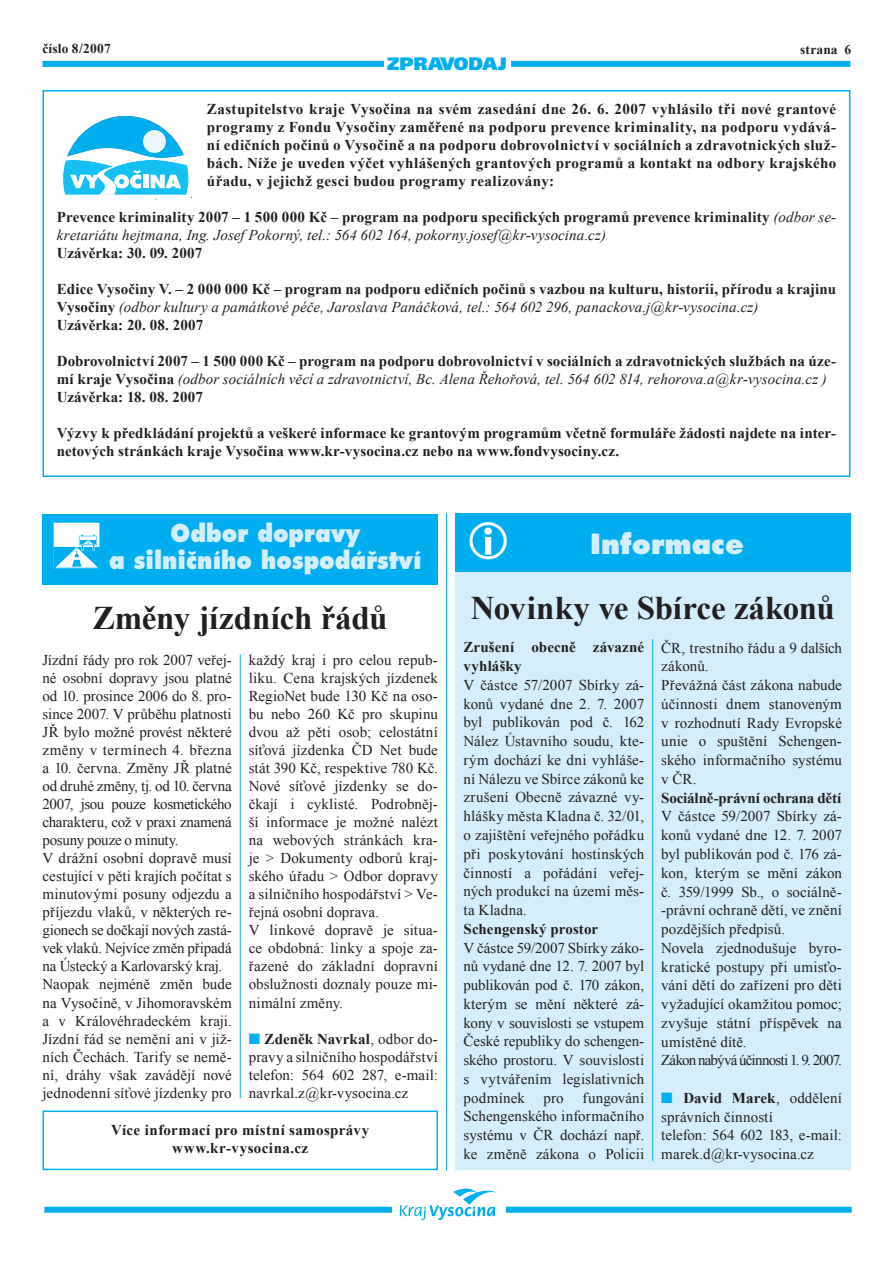
<style>
.page{position:relative;width:893px;height:1263px;background:#fff}
.page>*{position:absolute;margin:0;border:0;box-sizing:border-box;transform-origin:0 0}
.Titulek_stred_22b{font:700 33px "Times New Roman";letter-spacing:-.01em;color:#231f20}
.t1{font:27px "Futura Extra Bold CE";color:#d4effb}
.t2{font:24px "Futura Extra Bold CE";color:#d4effb;scale:.91 1}
.t3{font:900 18px "Frutiger CE";color:#00aeef}
.odstavTimes10{font:15px/18px "Times New Roman";letter-spacing:.005em;color:#231f20;text-align:justify}
.odstavTimes10-2{font:700 15px/18px "Times New Roman";letter-spacing:.005em;color:#231f20}
.odstavTimes10-3{font:700 15px "Times New Roman";letter-spacing:.025em;color:#231f20}
.odstavTimes10-4{font:15px "Times New Roman";letter-spacing:-.055em;color:#231f20}
.odstavTimes10-5{font:700 15px "Times New Roman";letter-spacing:-.015em;color:#231f20}
.odstavTimes10-6{font:700 15px "Times New Roman";letter-spacing:.03em;color:#231f20}
.t4{font:700 13.5px "Times New Roman";letter-spacing:.01em;color:#231f20}
.s1{font-weight:400;font-style:italic}
.s2{font-weight:700}
</style>
<div class="page">
<div style="left:43px;top:61px;width:341px;height:6px;background:#00aeef"></div>
<div style="left:511px;top:61px;width:339px;height:6px;background:#00aeef"></div>
<div style="left:44px;top:1207px;width:348px;height:6px;background:#00aeef"></div>
<div style="left:506px;top:1207px;width:346px;height:6px;background:#00aeef"></div>
<svg style="left:400px;top:1188px;width:97px;height:32px"></svg>
<div style="left:455px;top:561px;width:395px;height:609px;background:#d4effb"></div>
<div style="left:455px;top:513px;width:395px;height:59px;background:#00aeef"></div>
<svg style="left:469px;top:522px;width:38px;height:37px"></svg>
<div style="left:43px;top:90px;width:807px;height:387px;border:2px solid #00aeef"></div>
<svg style="left:63px;top:116px;width:125px;height:84px"></svg>
<hr style="left:446px;top:513px;width:1px;height:657px;background:#00aeef">
<hr style="left:652px;top:639px;width:1px;height:522px;background:#00aeef">
<div style="left:43px;top:514px;width:395px;height:71px;background:#00aeef"></div>
<div style="left:52px;top:521px;width:49px;height:49px;background:#fff"></div>
<div style="left:51px;top:520px;width:51px;height:51px;border:3px solid #00aeef"></div>
<svg style="left:54px;top:535px;width:46px;height:34px"></svg>
<hr style="left:240px;top:654px;width:1px;height:444px;background:#00aeef">
<div style="left:43px;top:1110px;width:395px;height:60px;border:2px solid #00aeef"></div>
<p class="t4" style="left:43px;top:39px;width:70px">číslo 8/2007</p>
<p class="t4" style="left:800px;top:40px;width:53px">strana 6</p>
<p class="t3" style="left:387px;top:54px;width:121px">ZPRAVODAJ</p>
<p class="odstavTimes10-2" style="left:207px;top:100px;width:631px;text-align:justify">Zastupitelstvo kraje Vysočina na svém zasedání dne 26. 6. 2007 vyhlásilo tři nové grantové programy z Fondu Vysočiny zaměřené na podporu prevence kriminality, na podporu vydává&shy;ní edičních počinů o Vysočině a na podporu dobrovolnictví v sociálních a zdravotnických služ&shy;bách. Níže je uveden výčet vyhlášených grantových programů a kontakt na odbory krajského úřadu, v jejichž gesci budou programy realizovány:</p>
<p class="odstavTimes10-2" style="left:57px;top:208px;width:781px">Prevence kriminality 2007 – 1 500 000 Kč – program na podporu specifických programů prevence kriminality <span class="s1">(odbor se&shy;kretariátu hejtmana, Ing. Josef Pokorný, tel.: 564 602 164, pokorny.josef@kr-vysocina.cz)</span></p>
<p class="odstavTimes10-2" style="left:57px;top:244px;width:147px">Uzávěrka: 30. 09. 2007</p>
<p class="odstavTimes10-2" style="left:57px;top:280px;width:781px">Edice Vysočiny V. – 2 000 000 Kč – program na podporu edičních počinů s vazbou na kulturu, historii, přírodu a krajinu<br>Vysočiny <span class="s1">(odbor kultury a památkové péče, Jaroslava Panáčková, tel.: 564 602 296, panackova.j@kr-vysocina.cz)</span></p>
<p class="odstavTimes10-2" style="left:57px;top:316px;width:148px">Uzávěrka: 20. 08. 2007</p>
<p class="odstavTimes10-2" style="left:57px;top:352px;width:781px">Dobrovolnictví 2007 – 1 500 000 Kč – program na podporu dobrovolnictví v sociálních a zdravotnických službách na úze&shy;mí kraje Vysočina <span class="s1">(odbor sociálních věcí a zdravotnictví, Bc. Alena Řehořová, tel. 564 602 814, rehorova.a@kr-vysocina.cz )</span></p>
<p class="odstavTimes10-2" style="left:57px;top:388px;width:148px">Uzávěrka: 18. 08. 2007</p>
<p class="odstavTimes10-2" style="left:57px;top:424px;width:781px">Výzvy k předkládání projektů a veškeré informace ke grantovým programům včetně formuláře žádosti najdete na inter&shy;netových stránkách kraje Vysočina www.kr-vysocina.cz nebo na www.fondvysociny.cz.</p>
<p class="t2" style="left:171px;top:517px;width:210px">Odbor dopravy</p>
<p class="t2" style="left:109px;top:544px;width:345px">a silničního hospodářství</p>
<p class="Titulek_stred_22b" style="left:93px;top:595px;width:296px">Změny jízdních řádů</p>
<p class="odstavTimes10" style="left:43px;top:651px;width:191px">Jízdní řády pro rok 2007 veřej&shy;né osobní dopravy jsou platné od 10. prosince 2006 do 8. pro&shy;since 2007. V průběhu platnosti JŘ bylo možné provést některé změny v termínech 4. března a 10. června. Změny JŘ platné od druhé změny, tj. od 10. června 2007, jsou pouze kosmetického charakteru, což v praxi znamená posuny pouze o minuty.</p>
<p class="odstavTimes10" style="left:43px;top:849px;width:191px">V drážní osobní dopravě musí cestující v pěti krajích počítat s minutovými posuny odjezdu a příjezdu vlaků, v některých re&shy;gionech se dočkají nových zastá&shy;vek vlaků. Nejvíce změn připadá na Ústecký a Karlovarský kraj.</p>
<p class="odstavTimes10" style="left:43px;top:975px;width:191px">Naopak nejméně změn bude na Vysočině, v Jihomoravském a v Královéhradeckém kraji.<br>Jízdní řád se nemění ani v již&shy;ních Čechách. Tarify se nemě&shy;ní, dráhy však zavádějí nové jednodenní síťové jízdenky pro</p>
<p class="odstavTimes10" style="left:249px;top:651px;width:191px">každý kraj i pro celou repub&shy;liku. Cena krajských jízdenek RegioNet bude 130 Kč na oso&shy;bu nebo 260 Kč pro skupinu dvou až pěti osob; celostátní síťová jízdenka ČD Net bude stát 390 Kč, respektive 780 Kč.<br>Nové síťové jízdenky se do&shy;čkají i cyklisté. Podrobněj&shy;ší informace je možné nalézt na webových stránkách kra&shy;je &gt; Dokumenty odborů kraj&shy;ského úřadu &gt; Odbor dopravy a silničního hospodářství &gt; Ve&shy;řejná osobní doprava.</p>
<p class="odstavTimes10" style="left:249px;top:921px;width:191px">V linkové dopravě je situa&shy;ce obdobná: linky a spoje za&shy;řazené do základní dopravní obslužnosti doznaly pouze mi&shy;nimální změny.</p>
<p class="odstavTimes10" style="left:249px;top:1030px;width:191px;text-indent:16px"><span class="s2">Zdeněk Navrkal</span>, odbor do&shy;pravy a silničního hospodářství telefon: 564 602 287, e-mail: navrkal.z@kr-vysocina.cz</p>
<p class="odstavTimes10-3" style="left:111px;top:1119px;width:260px">Více informací pro místní samosprávy</p>
<p class="odstavTimes10-6" style="left:172px;top:1137px;width:137px">www.kr-vysocina.cz</p>
<p class="t1" style="left:590px;top:526px;width:155px">Informace</p>
<p class="Titulek_stred_22b" style="left:471px;top:585px;width:365px">Novinky ve Sbírce zákonů</p>
<p class="odstavTimes10-2" style="left:463px;top:638px;width:182px;line-height:18.8px">Zrušení obecně závazné vyhlášky</p>
<p class="odstavTimes10" style="left:463px;top:675px;width:182px;line-height:18.8px">V částce 57/2007 Sbírky zá&shy;konů vydané dne 2. 7. 2007 byl publikován pod č. 162<br>Nález Ústavního soudu, kte&shy;rým dochází ke dni vyhláše&shy;ní Nálezu ve Sbírce zákonů ke zrušení Obecně závazné vy&shy;hlášky města Kladna č. 32/ 01, o zajištění veřejného pořádku při poskytování hostinských činností a pořádání veřej&shy;ných produkcí na území měs&shy;ta Kladna.</p>
<p class="odstavTimes10-2" style="left:463px;top:919px;width:136px">Schengenský prostor</p>
<p class="odstavTimes10" style="left:463px;top:938px;width:182px;line-height:18.8px">V částce 59/2007 Sbírky záko&shy;nů vydané dne 12. 7. 2007 byl publikován pod č. 170 zákon, kterým se mění některé zá&shy;kony v souvislosti se vstupem České republiky do schengen&shy;ského prostoru. V souvislosti s vytvářením legislativních podmínek pro fungování Schengenského informačního systému v ČR dochází např. ke změně zákona o Policii</p>
<p class="odstavTimes10" style="left:661px;top:638px;width:182px;line-height:18.8px">ČR, trestního řádu a 9 dalších zákonů.</p>
<p class="odstavTimes10" style="left:661px;top:676px;width:182px;line-height:18.8px">Převážná část zákona nabude účinnosti dnem stanoveným v rozhodnutí Rady Evropské unie o spuštění Schengen&shy;ského informačního systému v ČR.</p>
<p class="odstavTimes10-5" style="left:661px;top:787px;width:182px">Sociálně-právní ochrana dětí</p>
<p class="odstavTimes10" style="left:661px;top:807px;width:182px;line-height:18.8px">V částce 59/2007 Sbírky zá&shy;konů vydané dne 12. 7. 2007 byl publikován pod č. 176 zá&shy;kon, kterým se mění zákon č. 359/1999 Sb., o sociálně--právní ochraně dětí, ve znění pozdějších předpisů.</p>
<p class="odstavTimes10" style="left:661px;top:938px;width:182px;line-height:18.8px">Novela zjednodušuje byro&shy;kratické postupy při umisťo&shy;vání dětí do zařízení pro děti vyžadující okamžitou pomoc; zvyšuje státní příspěvek na umístěné dítě.</p>
<p class="odstavTimes10-4" style="left:661px;top:1050px;width:182px">Zákon nabývá účinnosti 1. 9. 2007.</p>
<p class="odstavTimes10" style="left:661px;top:1088px;width:182px;line-height:18.8px;text-indent:22px"><span class="s2">David Marek</span>, oddělení správních činností</p>
<p class="odstavTimes10" style="left:661px;top:1126px;width:182px;line-height:18.8px">telefon: 564 602 183, e-mail: marek.d@kr-vysocina.cz</p>
</div>
